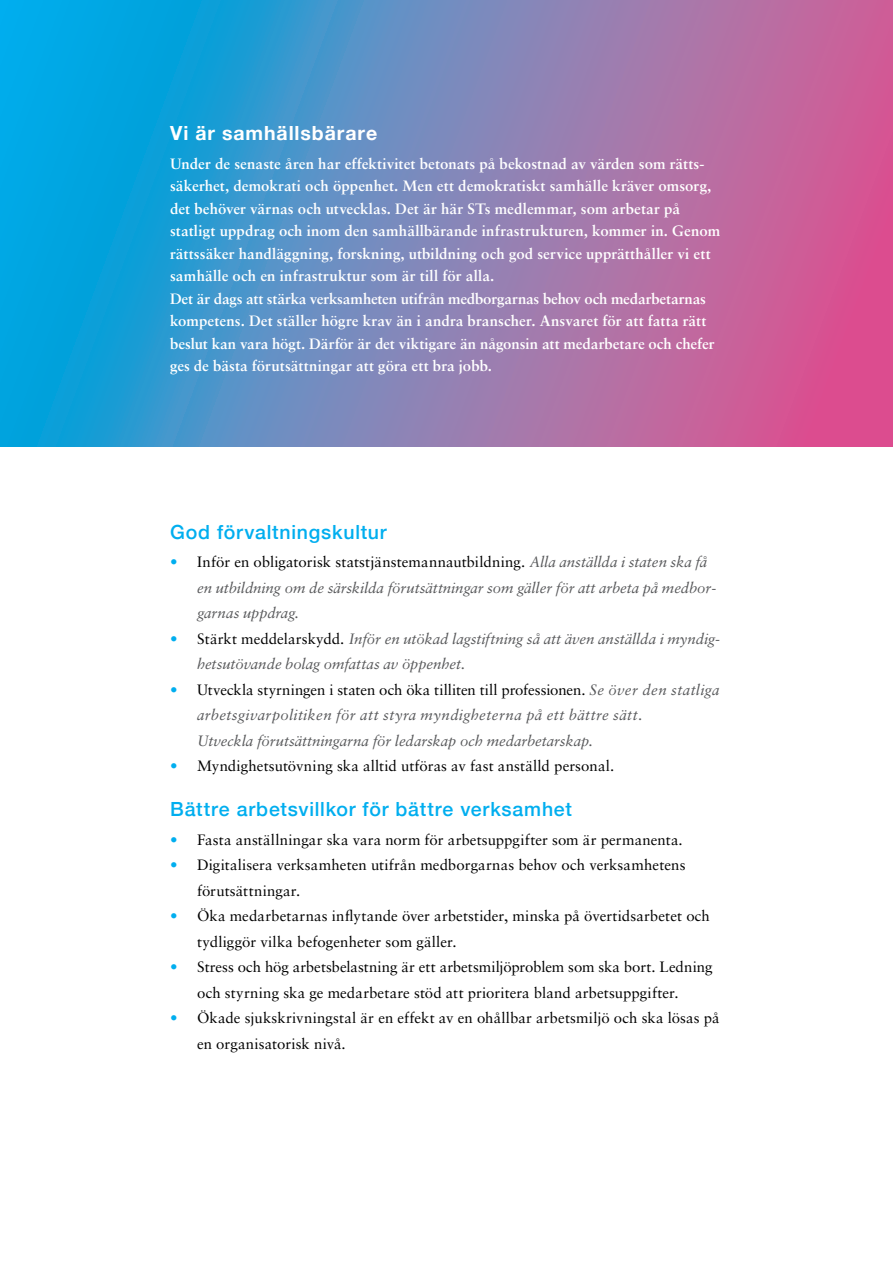
<style>
.page{position:relative;width:893px;height:1263px;background:#fff}
.page>*{position:absolute;margin:0;border:0;box-sizing:border-box;transform-origin:0 0}
.t1{font:500 19.5px "Helvetica Neue";letter-spacing:.04em;color:#00aeef}
.t2{font:700 19.5px "Helvetica Neue";letter-spacing:.045em;color:#fff}
.t3{font:700 15px/22.5px "Sabon LT Std";letter-spacing:.005em;color:#fff}
.t4{font:15px/25.5px "Sabon LT Std";letter-spacing:.005em;color:#000}
.t5{font:italic 15px/25.5px "Sabon LT Std";letter-spacing:-.005em;color:#57585a}
.s1{font-style:normal;color:#00aeef}
.s2{font-style:normal;color:#000}
.s3{color:#00aeef}
</style>
<div class="page">
<svg style="left:0;top:0;width:893px;height:446px;background:#7583b9"></svg>
<p class="t2" style="left:170px;top:118px;width:209px">Vi är samhällsbärare</p>
<p class="t3" style="left:170px;top:152px;width:552px">Under de senaste åren har effektivitet betonats på bekostnad av värden som rätts&shy;säkerhet, demokrati och öppenhet. Men ett demokratiskt samhälle kräver omsorg, det behöver värnas och utvecklas. Det är här STs medlemmar, som arbetar på statligt uppdrag och inom den samhällbärande infrastrukturen, kommer in. Genom rättssäker handläggning, forskning, utbildning och god service upprätthåller vi ett samhälle och en infrastruktur som är till för alla.</p>
<p class="t3" style="left:170px;top:287px;width:546px">Det är dags att stärka verksamheten utifrån medborgarnas behov och medarbetarnas kompetens. Det ställer högre krav än i andra branscher. Ansvaret för att fatta rätt beslut kan vara högt. Därför är det viktigare än någonsin att medarbetare och chefer ges de bästa förutsättningar att göra ett bra jobb.</p>
<p class="t1" style="left:170px;top:516px;width:218px">God förvaltningskultur</p>
<p class="t5" style="left:197px;top:549px;width:521px;text-indent:-27px"><span class="s1">•</span> <span class="s2">Inför en obligatorisk statstjänstemannautbildning.</span> Alla anställda i staten ska få en utbildning om de särskilda förutsättningar som gäller för att arbeta på medbor&shy;garnas uppdrag.</p>
<p class="t5" style="left:197px;top:626px;width:525px;text-indent:-27px"><span class="s1">•</span> <span class="s2">Stärkt meddelarskydd.</span> Inför en utökad lagstiftning så att även anställda i myndig&shy;hetsutövande bolag omfattas av öppenhet.</p>
<p class="t5" style="left:197px;top:677px;width:524px;text-indent:-27px"><span class="s1">•</span> <span class="s2">Utveckla styrningen i staten och öka tilliten till professionen.</span> Se över den statliga arbetsgivarpolitiken för att styra myndigheterna på ett bättre sätt.<br>Utveckla förutsättningarna för ledarskap och medarbetarskap.</p>
<p class="t4" style="left:170px;top:753px;width:446px"><span class="s3">•</span> Myndighetsutövning ska alltid utföras av fast anställd personal.</p>
<p class="t1" style="left:170px;top:794px;width:403px">Bättre arbetsvillkor för bättre verksamhet</p>
<p class="t4" style="left:170px;top:827px;width:514px"><span class="s3">•</span> Fasta anställningar ska vara norm för arbetsuppgifter som är permanenta.</p>
<p class="t4" style="left:197px;top:852px;width:490px;text-indent:-27px"><span class="s3">•</span> Digitalisera verksamheten utifrån medborgarnas behov och verksamhetens förutsättningar.</p>
<p class="t4" style="left:197px;top:903px;width:514px;text-indent:-27px"><span class="s3">•</span> Öka medarbetarnas inflytande över arbetstider, minska på övertidsarbetet och tydliggör vilka befogenheter som gäller.</p>
<p class="t4" style="left:170px;top:954px;width:544px;text-align:center"><span class="s3">•</span> Stress och hög arbetsbelastning är ett arbetsmiljöproblem som ska bort. Ledning och styrning ska ge medarbetare stöd att prioritera bland arbetsuppgifter.</p>
<p class="t4" style="left:197px;top:1005px;width:524px;text-indent:-27px"><span class="s3">•</span> Ökade sjukskrivningstal är en effekt av en ohållbar arbetsmiljö och ska lösas på en organisatorisk nivå.</p>
</div>
